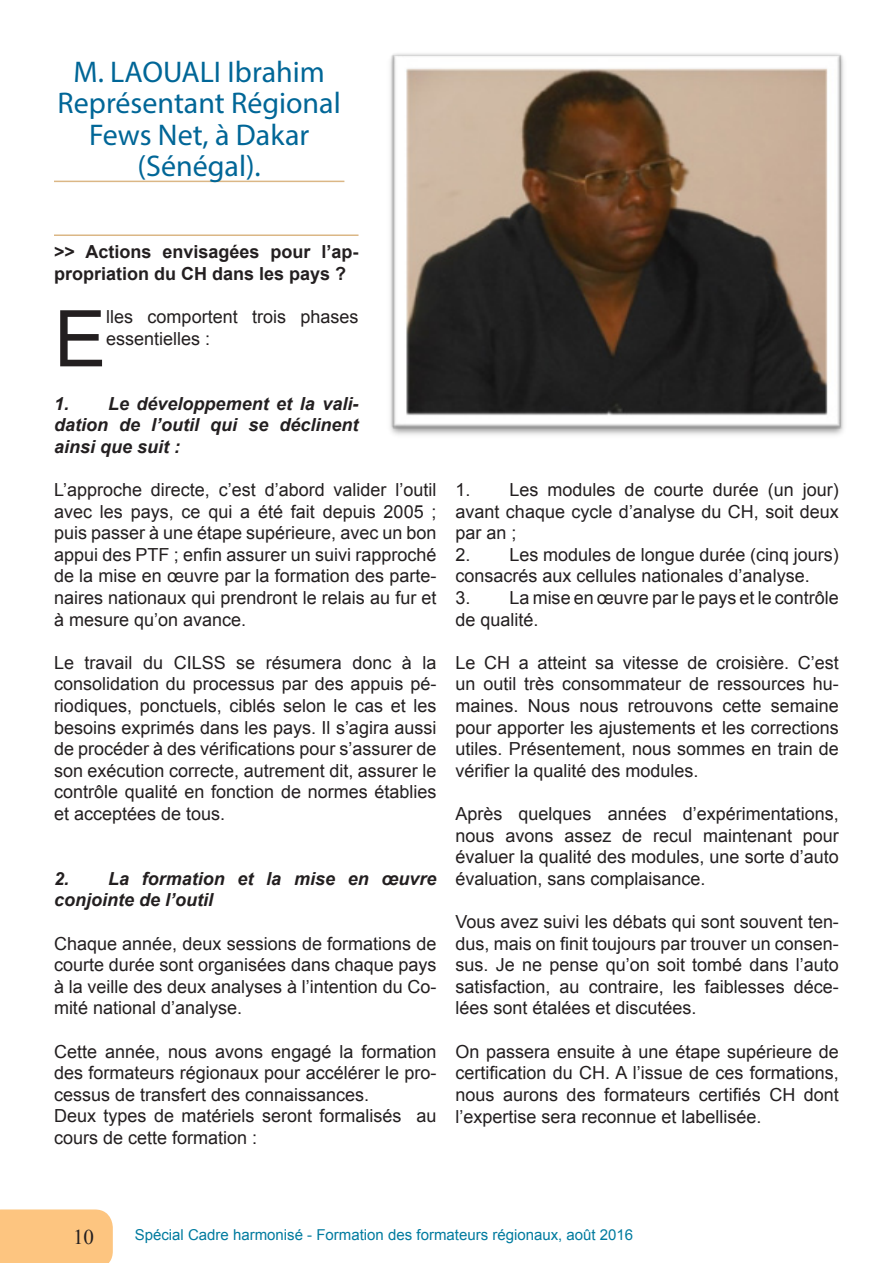
<style>
.page{position:relative;width:893px;height:1263px;background:#fff}
.page>*{position:absolute;margin:0;border:0;box-sizing:border-box;transform-origin:0 0}
.t1{font:78.3px "Arial";color:#231f20}
.t2{font:30px/31.5px "Myriad Pro";color:#006697;text-align:center}
.t3{font:21px "Times New Roman";color:#231f20}
.t4{font:18px/21.6px "Arial";color:#231f20;text-align:justify}
.t5{font:italic 700 18px/21.6px "Arial";color:#231f20;text-align:justify}
.t6{font:700 18px/21.6px "Arial";color:#231f20}
.t7{font:15px "Arial";color:#007b9f}
</style>
<div class="page">
<div style="left:0;top:1209px;width:113px;height:54px;background:#fdc580"></div>
<hr style="left:54px;top:234px;width:304px;height:2px;background:#dbb786">
<img style="left:390px;top:53px;width:454px;height:382px">
<hr style="left:54px;top:181px;width:290px;height:1px;background:#dbb786">
<p class="t2" style="left:58px;top:55px;width:285px">M. LAOUALI Ibrahim<br>Représentant Régional<br>Fews Net, à Dakar (Sénégal).</p>
<p class="t6" style="left:54px;top:242px;width:306px">&gt;&gt; Actions envisagées pour l’ap&shy;propriation du CH dans les pays ?</p>
<p class="t1" style="left:54px;top:288px;width:54px">E</p>
<p class="t4" style="left:106px;top:306px;width:254px">lles comportent trois phases essentielles :</p>
<p class="t5" style="left:54px;top:393px;width:306px">1. Le développement et la vali&shy;dation de l’outil qui se déclinent ainsi que suit :</p>
<p class="t4" style="left:54px;top:479px;width:384px">L’approche directe, c’est d’abord valider l’outil avec les pays, ce qui a été fait depuis 2005 ; puis passer à une étape supérieure, avec un bon appui des PTF ; enfin assurer un suivi rapproché de la mise en œuvre par la formation des parte&shy;naires nationaux qui prendront le relais au fur et à mesure qu’on avance.</p>
<p class="t4" style="left:54px;top:652px;width:384px">Le travail du CILSS se résumera donc à la consolidation du processus par des appuis pé&shy;riodiques, ponctuels, ciblés selon le cas et les besoins exprimés dans les pays. Il s’agira aussi de procéder à des vérifications pour s’assurer de son exécution correcte, autrement dit, assurer le contrôle qualité en fonction de normes établies et acceptées de tous.</p>
<p class="t5" style="left:54px;top:868px;width:384px">2. La formation et la mise en œuvre conjointe de l’outil</p>
<p class="t4" style="left:54px;top:933px;width:384px">Chaque année, deux sessions de formations de courte durée sont organisées dans chaque pays à la veille des deux analyses à l’intention du Co&shy;mité national d’analyse.</p>
<p class="t4" style="left:54px;top:1041px;width:384px">Cette année, nous avons engagé la formation des formateurs régionaux pour accélérer le pro&shy;cessus de transfert des connaissances.</p>
<p class="t4" style="left:54px;top:1105px;width:384px">Deux types de matériels seront formalisés au cours de cette formation :</p>
<p class="t4" style="left:455px;top:479px;width:385px">1. Les modules de courte durée (un jour) avant chaque cycle d’analyse du CH, soit deux par an ;</p>
<p class="t4" style="left:455px;top:544px;width:385px">2. Les modules de longue durée (cinq jours) consacrés aux cellules nationales d’analyse.</p>
<p class="t4" style="left:455px;top:587px;width:385px">3. La mise en œuvre par le pays et le contrôle de qualité.</p>
<p class="t4" style="left:455px;top:652px;width:385px">Le CH a atteint sa vitesse de croisière. C’est un outil très consommateur de ressources hu&shy;maines. Nous nous retrouvons cette semaine pour apporter les ajustements et les corrections utiles. Présentement, nous sommes en train de vérifier la qualité des modules.</p>
<p class="t4" style="left:455px;top:803px;width:385px">Après quelques années d’expérimentations, nous avons assez de recul maintenant pour évaluer la qualité des modules, une sorte d’auto évaluation, sans complaisance.</p>
<p class="t4" style="left:455px;top:911px;width:385px">Vous avez suivi les débats qui sont souvent ten&shy;dus, mais on finit toujours par trouver un consen&shy;sus. Je ne pense qu’on soit tombé dans l’auto satisfaction, au contraire, les faiblesses déce&shy;lées sont étalées et discutées.</p>
<p class="t4" style="left:455px;top:1041px;width:385px">On passera ensuite à une étape supérieure de certification du CH. A l’issue de ces formations, nous aurons des formateurs certifiés CH dont l’expertise sera reconnue et labellisée.</p>
<p class="t3" style="left:73px;top:1223px;width:22px">10</p>
<p class="t7" style="left:135px;top:1225px;width:500px">Spécial Cadre harmonisé - Formation des formateurs régionaux, août 2016</p>
</div>
